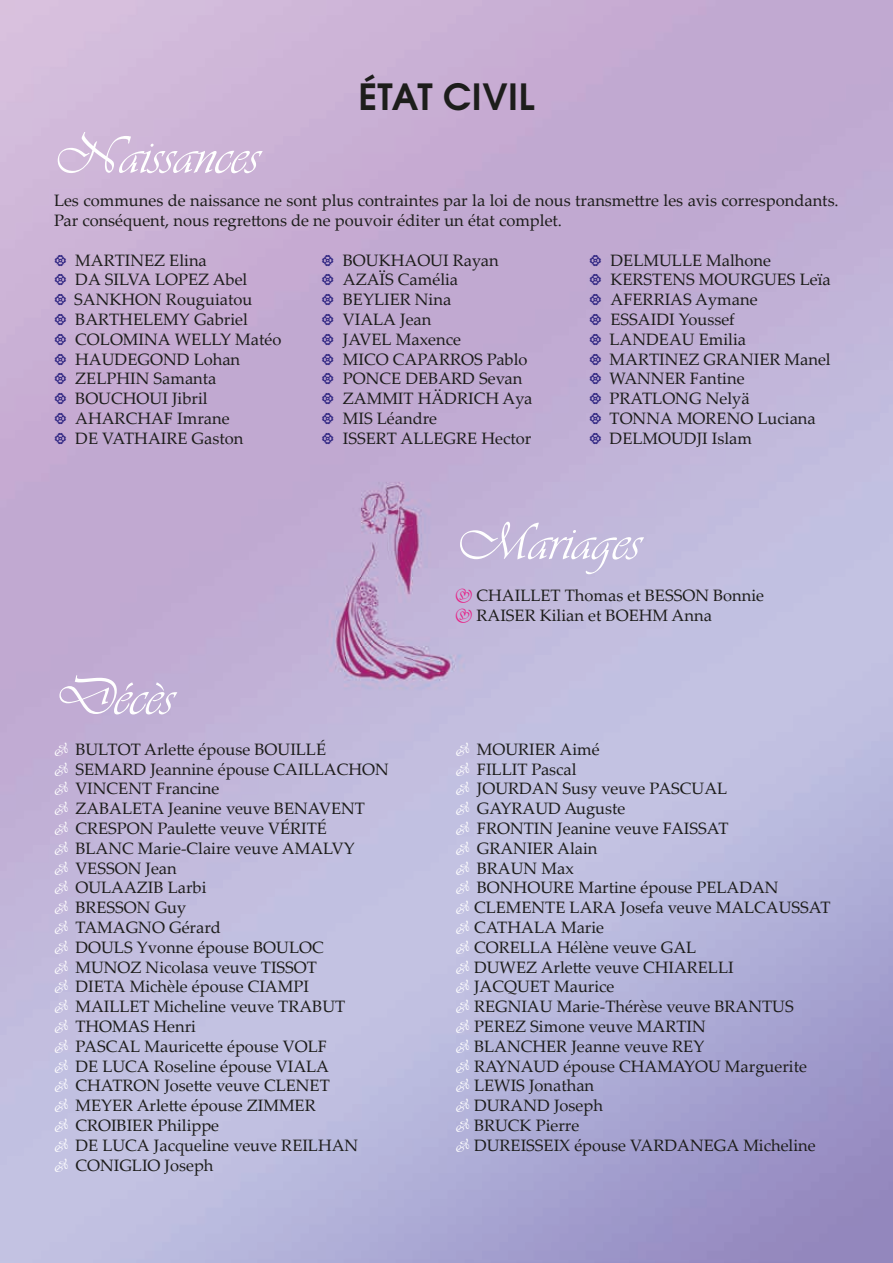
<style>
.page{position:relative;width:893px;height:1263px;background:#fff}
.page>*{position:absolute;margin:0;border:0;box-sizing:border-box;transform-origin:0 0}
.t1{font:54px "Vivaldii";color:#fff}
.t2{font:700 36px "Te X Gyre Adventor";letter-spacing:.015em;color:#1d1d1b}
.t3{font:16.5px/19.8px "Palatino Linotype";color:#1d1d1b}
</style>
<div class="page">
<img style="left:0;top:0;width:893px;height:1263px">
<svg style="left:456px;top:588px;width:16px;height:34px"></svg>
<svg style="left:55px;top:254px;width:11px;height:12px"></svg>
<svg style="left:55px;top:274px;width:11px;height:11px"></svg>
<svg style="left:55px;top:294px;width:11px;height:11px"></svg>
<svg style="left:55px;top:314px;width:11px;height:11px"></svg>
<svg style="left:55px;top:334px;width:11px;height:11px"></svg>
<svg style="left:55px;top:353px;width:11px;height:12px"></svg>
<svg style="left:55px;top:373px;width:11px;height:11px"></svg>
<svg style="left:55px;top:393px;width:11px;height:11px"></svg>
<svg style="left:55px;top:413px;width:11px;height:11px"></svg>
<svg style="left:55px;top:433px;width:11px;height:11px"></svg>
<svg style="left:55px;top:742px;width:13px;height:14px"></svg>
<svg style="left:55px;top:762px;width:13px;height:14px"></svg>
<svg style="left:55px;top:782px;width:13px;height:13px"></svg>
<svg style="left:55px;top:801px;width:13px;height:14px"></svg>
<svg style="left:55px;top:821px;width:13px;height:14px"></svg>
<svg style="left:55px;top:841px;width:13px;height:14px"></svg>
<svg style="left:55px;top:861px;width:13px;height:14px"></svg>
<svg style="left:55px;top:881px;width:13px;height:13px"></svg>
<svg style="left:55px;top:900px;width:13px;height:14px"></svg>
<svg style="left:55px;top:920px;width:13px;height:14px"></svg>
<svg style="left:55px;top:940px;width:13px;height:14px"></svg>
<svg style="left:55px;top:960px;width:13px;height:14px"></svg>
<svg style="left:55px;top:980px;width:13px;height:13px"></svg>
<svg style="left:55px;top:999px;width:13px;height:14px"></svg>
<svg style="left:55px;top:1019px;width:13px;height:14px"></svg>
<svg style="left:55px;top:1039px;width:13px;height:14px"></svg>
<svg style="left:55px;top:1059px;width:13px;height:14px"></svg>
<svg style="left:55px;top:1079px;width:13px;height:13px"></svg>
<svg style="left:55px;top:1098px;width:13px;height:14px"></svg>
<svg style="left:55px;top:1118px;width:13px;height:14px"></svg>
<svg style="left:55px;top:1138px;width:13px;height:14px"></svg>
<svg style="left:55px;top:1158px;width:13px;height:14px"></svg>
<svg style="left:456px;top:742px;width:13px;height:14px"></svg>
<svg style="left:456px;top:762px;width:13px;height:14px"></svg>
<svg style="left:456px;top:782px;width:13px;height:13px"></svg>
<svg style="left:456px;top:801px;width:13px;height:14px"></svg>
<svg style="left:456px;top:821px;width:13px;height:14px"></svg>
<svg style="left:456px;top:841px;width:13px;height:14px"></svg>
<svg style="left:456px;top:861px;width:13px;height:14px"></svg>
<svg style="left:456px;top:881px;width:13px;height:13px"></svg>
<svg style="left:456px;top:900px;width:13px;height:14px"></svg>
<svg style="left:456px;top:920px;width:13px;height:14px"></svg>
<svg style="left:456px;top:940px;width:13px;height:14px"></svg>
<svg style="left:456px;top:960px;width:13px;height:14px"></svg>
<svg style="left:456px;top:980px;width:13px;height:13px"></svg>
<svg style="left:456px;top:999px;width:13px;height:14px"></svg>
<svg style="left:456px;top:1019px;width:13px;height:14px"></svg>
<svg style="left:456px;top:1039px;width:13px;height:14px"></svg>
<svg style="left:456px;top:1059px;width:13px;height:14px"></svg>
<svg style="left:456px;top:1079px;width:13px;height:13px"></svg>
<svg style="left:456px;top:1098px;width:13px;height:14px"></svg>
<svg style="left:456px;top:1118px;width:13px;height:14px"></svg>
<svg style="left:456px;top:1138px;width:13px;height:14px"></svg>
<svg style="left:322px;top:254px;width:11px;height:12px"></svg>
<svg style="left:322px;top:274px;width:11px;height:11px"></svg>
<svg style="left:322px;top:294px;width:11px;height:11px"></svg>
<svg style="left:322px;top:314px;width:11px;height:11px"></svg>
<svg style="left:322px;top:334px;width:11px;height:11px"></svg>
<svg style="left:322px;top:353px;width:11px;height:12px"></svg>
<svg style="left:322px;top:373px;width:11px;height:11px"></svg>
<svg style="left:322px;top:393px;width:11px;height:11px"></svg>
<svg style="left:322px;top:413px;width:11px;height:11px"></svg>
<svg style="left:322px;top:433px;width:11px;height:11px"></svg>
<svg style="left:590px;top:254px;width:11px;height:12px"></svg>
<svg style="left:590px;top:274px;width:11px;height:11px"></svg>
<svg style="left:590px;top:294px;width:11px;height:11px"></svg>
<svg style="left:590px;top:314px;width:11px;height:11px"></svg>
<svg style="left:590px;top:334px;width:11px;height:11px"></svg>
<svg style="left:590px;top:353px;width:11px;height:12px"></svg>
<svg style="left:590px;top:373px;width:11px;height:11px"></svg>
<svg style="left:590px;top:393px;width:11px;height:11px"></svg>
<svg style="left:590px;top:413px;width:11px;height:11px"></svg>
<svg style="left:590px;top:433px;width:11px;height:11px"></svg>
<h2 class="t2" style="left:358px;top:66px;width:178px">ÉTAT CIVIL</h2>
<h1 class="t1" style="left:54px;top:124px;width:206px">Naissances</h1>
<p class="t3" style="left:54px;top:190px;width:786px">Les communes de naissance ne sont plus contraintes par la loi de nous transmettre les avis correspondants.<br>Par conséquent, nous regrettons de ne pouvoir éditer un état complet.</p>
<p class="t3" style="left:74px;top:249px;width:209px">MARTINEZ Elina<br>DA SILVA LOPEZ Abel<br>SANKHON Rouguiatou<br>BARTHELEMY Gabriel<br>COLOMINA WELLY Matéo<br>HAUDEGOND Lohan<br>ZELPHIN Samanta<br>BOUCHOUI Jibril<br>AHARCHAF Imrane<br>DE VATHAIRE Gaston</p>
<h1 class="t1" style="left:54px;top:665px;width:121px">Décès</h1>
<p class="t3" style="left:343px;top:249px;width:191px">BOUKHAOUI Rayan<br>AZAÏS Camélia<br>BEYLIER Nina<br>VIALA Jean<br>JAVEL Maxence<br>MICO CAPARROS Pablo<br>PONCE DEBARD Sevan<br>ZAMMIT HÄDRICH Aya<br>MIS Léandre<br>ISSERT ALLEGRE Hector</p>
<p class="t3" style="left:610px;top:249px;width:223px">DELMULLE Malhone<br>KERSTENS MOURGUES Leïa<br>AFERRIAS Aymane<br>ESSAIDI Youssef<br>LANDEAU Emilia<br>MARTINEZ GRANIER Manel<br>WANNER Fantine<br>PRATLONG Nelyä<br>TONNA MORENO Luciana<br>DELMOUDJI Islam</p>
<h1 class="t1" style="left:455px;top:510px;width:186px">Mariages</h1>
<p class="t3" style="left:476px;top:585px;width:289px">CHAILLET Thomas et BESSON Bonnie<br>RAISER Kilian et BOEHM Anna</p>
<p class="t3" style="left:75px;top:738px;width:315px">BULTOT Arlette épouse BOUILLÉ<br>SEMARD Jeannine épouse CAILLACHON<br>VINCENT Francine<br>ZABALETA Jeanine veuve BENAVENT<br>CRESPON Paulette veuve VÉRITÉ<br>BLANC Marie-Claire veuve AMALVY<br>VESSON Jean<br>OULAAZIB Larbi<br>BRESSON Guy<br>TAMAGNO Gérard<br>DOULS Yvonne épouse BOULOC<br>MUNOZ Nicolasa veuve TISSOT<br>DIETA Michèle épouse CIAMPI<br>MAILLET Micheline veuve TRABUT<br>THOMAS Henri<br>PASCAL Mauricette épouse VOLF<br>DE LUCA Roseline épouse VIALA<br>CHATRON Josette veuve CLENET<br>MEYER Arlette épouse ZIMMER<br>CROIBIER Philippe<br>DE LUCA Jacqueline veuve REILHAN<br>CONIGLIO Joseph</p>
<p class="t3" style="left:474px;top:738px;width:358px">MOURIER Aimé<br>FILLIT Pascal<br>JOURDAN Susy veuve PASCUAL<br>GAYRAUD Auguste<br>FRONTIN Jeanine veuve FAISSAT<br>GRANIER Alain<br>BRAUN Max<br>BONHOURE Martine épouse PELADAN<br>CLEMENTE LARA Josefa veuve MALCAUSSAT<br>CATHALA Marie<br>CORELLA Hélène veuve GAL<br>DUWEZ Arlette veuve CHIARELLI<br>JACQUET Maurice<br>REGNIAU Marie-Thérèse veuve BRANTUS<br>PEREZ Simone veuve MARTIN<br>BLANCHER Jeanne veuve REY<br>RAYNAUD épouse CHAMAYOU Marguerite<br>LEWIS Jonathan<br>DURAND Joseph<br>BRUCK Pierre<br>DUREISSEIX épouse VARDANEGA Micheline</p>
</div>
